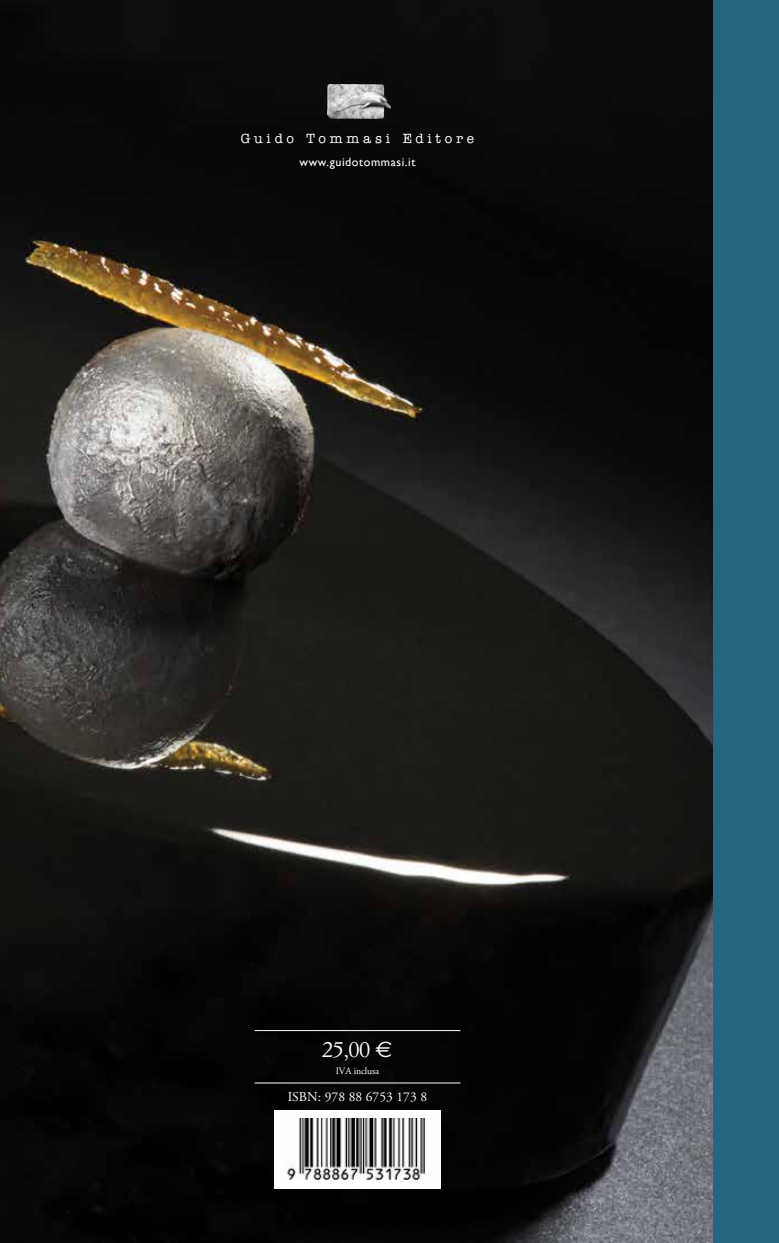
<style>
.page{position:relative;width:779px;height:1243px;background:#fff}
.page>*{position:absolute;margin:0;border:0;box-sizing:border-box;transform-origin:0 0}
.t1{font:22.5px "Simoncini Garamond";color:#fff}
.t2{font:500 13.5px "American Typewriter";letter-spacing:.275em;color:#fff}
.t3{font:13.5px "Adobe Garamond Pro";letter-spacing:.005em;color:#fff}
.t4{font:12px "Gill Sans";letter-spacing:.05em;color:#fff}
.t5{font:9.75px "Adobe Garamond Pro";color:#fff}
.s1{font-family:"Euro Sans"}
</style>
<div class="page">
<img style="left:0;top:0;width:712px;height:1243px">
<hr style="left:254px;top:1030px;width:206px;height:1px;background:#fff">
<hr style="left:254px;top:1083px;width:206px;height:1px;background:#fff">
<img style="left:327px;top:84px;width:45px;height:35px">
<div style="left:274px;top:1110px;width:166px;height:78px;background:#fff"></div>
<img style="left:285px;top:1118px;width:142px;height:62px">
<div style="left:712px;top:0;width:66px;height:1243px;background:#276681"></div>
<p class="t2" style="left:241px;top:131px;width:235px">Guido Tommasi Editore</p>
<p class="t4" style="left:299px;top:154px;width:117px">www.guidotommasi.it</p>
<h1 class="t1" style="left:322px;top:1036px;width:71px">25,00 <span class="s1">€</span></h1>
<p class="t5" style="left:335px;top:1065px;width:45px">IVA inclusa</p>
<p class="t3" style="left:287px;top:1089px;width:141px">ISBN: 978 88 6753 173 8</p>
</div>
